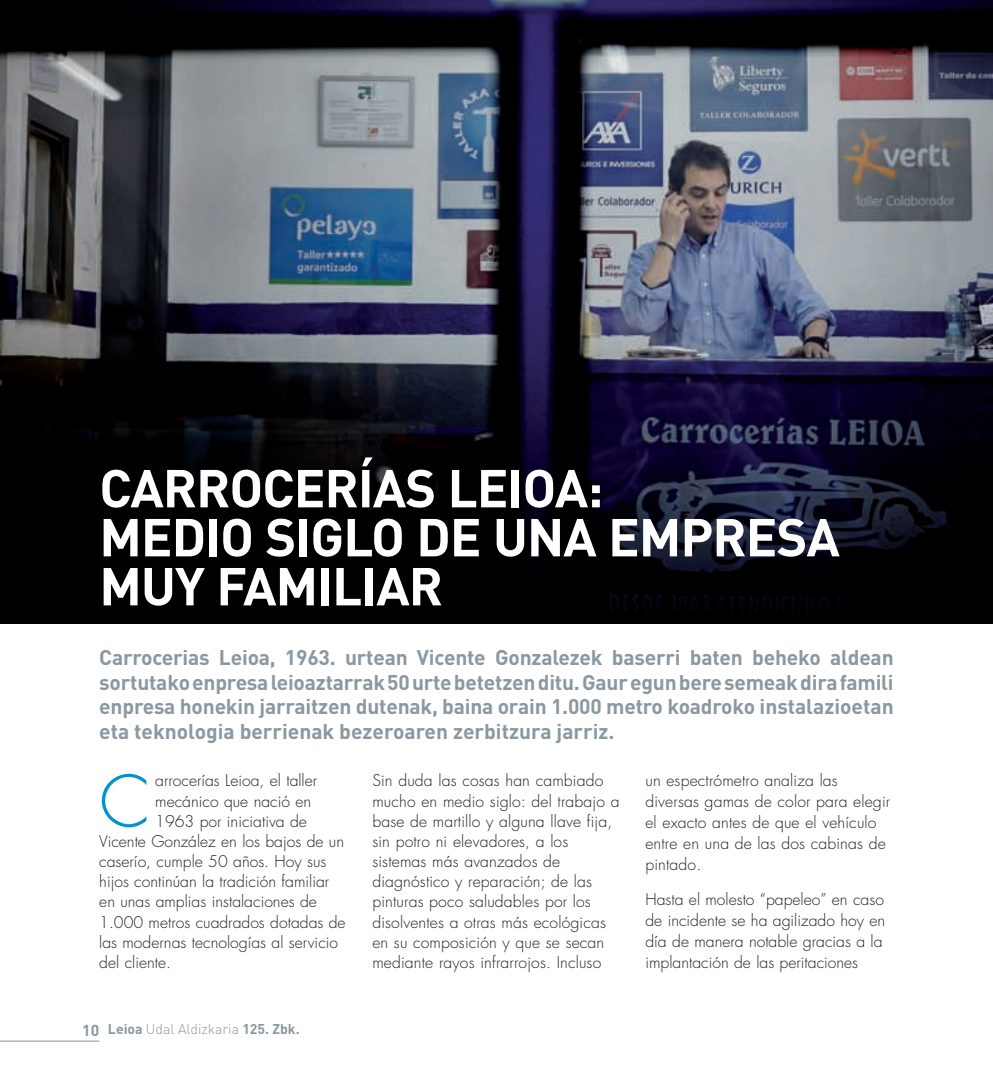
<style>
.page{position:relative;width:993px;height:1092px;background:#fff}
.page>*{position:absolute;margin:0;border:0;box-sizing:border-box;transform-origin:0 0}
.t1{font:300 69.12px "Futura";color:#0093d0}
.t2{font:700 52.5px/49px "DIN";letter-spacing:-.02em;color:#fff}
.t3{font:700 21px/24.5px "DIN";letter-spacing:-.01em;color:#8b98a0;text-align:justify}
.t4{font:300 15.75px/20.1px "Futura";letter-spacing:.01em;color:#231f20}
.t5{font:300 14px "DIN";color:#8b98a0}
.s1{font-weight:700;font-size:15.75px}
.s2{font-weight:700}
</style>
<div class="page">
<hr style="left:0;top:1040px;width:99px;height:1px;background:#8b98a0">
<img style="left:0;top:0;width:992px;height:623px">
<h2 class="t2" style="left:99px;top:461px;width:741px">Carrocerías Leioa:<br>medio siglo de una empresa muy familiar</h2>
<p class="t3" style="left:99px;top:644px;width:795px">Carrocerias Leioa, 1963. urtean Vicente Gonzalezek baserri baten beheko aldean sortutako enpresa leioaztarrak 50 urte betetzen ditu. Gaur egun bere semeak dira famili enpresa honekin jarraitzen dutenak, baina orain 1.000 metro koadroko instalazioetan eta teknologia berrienak bezeroaren zerbitzura jarriz.</p>
<h1 class="t1" style="left:99px;top:759px;width:53px">C</h1>
<p class="t4" style="left:155px;top:771px;width:163px">arrocerías Leioa, el taller</p>
<p class="t4" style="left:155px;top:791px;width:157px">mecánico que nació en</p>
<p class="t4" style="left:155px;top:811px;width:153px">1963 por iniciativa de</p>
<p class="t4" style="left:99px;top:831px;width:246px">Vicente González en los bajos de un</p>
<p class="t4" style="left:99px;top:851px;width:228px">caserío, cumple 50 años. Hoy sus</p>
<p class="t4" style="left:99px;top:871px;width:231px">hijos continúan la tradición familiar</p>
<p class="t4" style="left:99px;top:891px;width:219px">en unas amplias instalaciones de</p>
<p class="t4" style="left:99px;top:912px;width:248px">1.000 metros cuadrados dotadas de</p>
<p class="t4" style="left:99px;top:932px;width:240px">las modernas tecnologías al servicio</p>
<p class="t4" style="left:99px;top:952px;width:73px">del cliente.</p>
<p class="t5" style="left:82px;top:1020px;width:219px"><span class="s1">10</span> <span class="s2">Leioa</span> Udal Aldizkaria <span class="s2">125. Zbk.</span></p>
<p class="t4" style="left:372px;top:771px;width:248px">Sin duda las cosas han cambiado mucho en medio siglo: del trabajo a base de martillo y alguna llave fija, sin potro ni elevadores, a los sistemas más avanzados de diagnóstico y reparación; de las pinturas poco saludables por los disolventes a otras más ecológicas en su composición y que se secan mediante rayos infrarrojos. Incluso</p>
<p class="t4" style="left:645px;top:770px;width:246px;line-height:20.8px">un espectrómetro analiza las diversas gamas de color para elegir el exacto antes de que el vehículo entre en una de las dos cabinas de pintado.</p>
<p class="t4" style="left:645px;top:889px;width:241px;line-height:20.8px">Hasta el molesto “papeleo” en caso de incidente se ha agilizado hoy en día de manera notable gracias a la implantación de las peritaciones</p>
</div>
